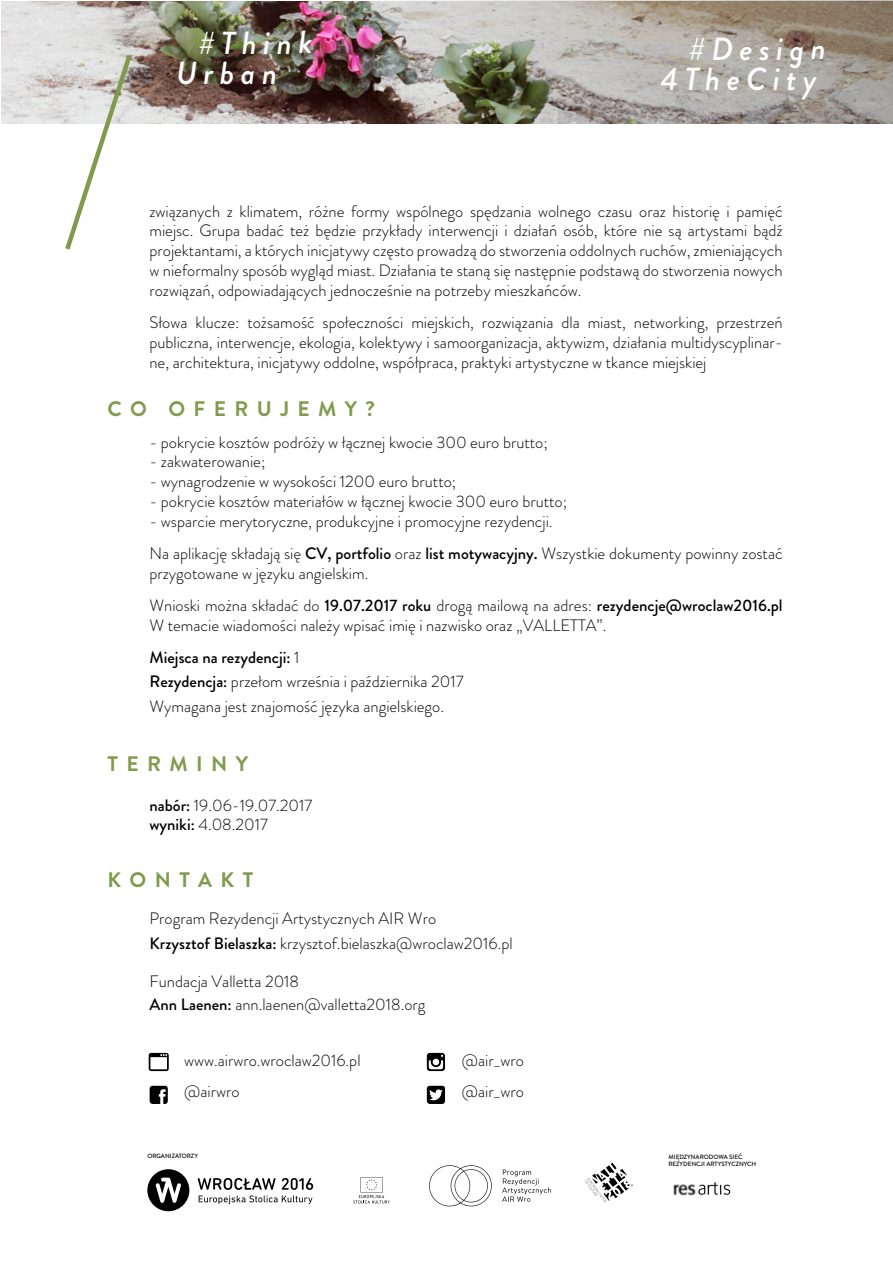
<style>
.page{position:relative;width:893px;height:1263px;background:#fff}
.page>*{position:absolute;margin:0;border:0;box-sizing:border-box;transform-origin:0 0}
.t1{font:italic 500 31.95px/30.2px "Brandon Grotesque";letter-spacing:.195em;color:#fff}
.t2{font:700 21px "Brandon Grotesque";letter-spacing:.4em;color:#819b4e}
.t3{font:300 16.5px/19.8px "Brandon Grotesque";color:#000}
.t4{font:500 6.15px/7.5px "Brandon Grotesque";color:#000}
.s1{font-weight:500}
</style>
<div class="page">
<img style="left:2px;top:1px;width:338px;height:122px">
<img style="left:340px;top:0;width:553px;height:123px">
<svg style="left:65px;top:56px;width:66px;height:194px"></svg>
<svg style="left:150px;top:1086px;width:18px;height:18px"></svg>
<svg style="left:427px;top:1053px;width:18px;height:18px"></svg>
<svg style="left:149px;top:1053px;width:20px;height:18px"></svg>
<svg style="left:427px;top:1086px;width:18px;height:18px"></svg>
<svg style="left:147px;top:1169px;width:42px;height:42px"></svg>
<svg style="left:198px;top:1178px;width:115px;height:26px"></svg>
<svg style="left:353px;top:1177px;width:37px;height:26px"></svg>
<svg style="left:429px;top:1165px;width:63px;height:41px"></svg>
<svg style="left:502px;top:1169px;width:49px;height:33px"></svg>
<img style="left:673px;top:1182px;width:57px;height:14px">
<svg style="left:585px;top:1163px;width:48px;height:40px"></svg>
<h1 class="t1" style="left:176px;top:28px;width:138px;text-indent:23px">#Think<br>Urban</h1>
<h1 class="t1" style="left:661px;top:34px;width:167px;text-indent:28px">#Design<br>4TheCity</h1>
<p class="t3" style="left:149px;top:201px;width:635px;text-align:justify">związanych z klimatem, różne formy wspólnego spędzania wolnego czasu oraz historię i pamięć miejsc. Grupa badać też będzie przykłady interwencji i działań osób, które nie są artystami bądź projektantami, a których inicjatywy często prowadzą do stworzenia oddolnych ruchów, zmieniających w nieformalny sposób wygląd miast. Działania te staną się następnie podstawą do stworzenia nowych rozwiązań, odpowiadających jednocześnie na potrzeby mieszkańców.</p>
<p class="t3" style="left:149px;top:312px;width:635px;text-align:justify">Słowa klucze: tożsamość społeczności miejskich, rozwiązania dla miast, networking, przestrzeń publiczna, interwencje, ekologia, kolektywy i samoorganizacja, aktywizm, działania multidyscyplinar&shy;ne, architektura, inicjatywy oddolne, współpraca, praktyki artystyczne w tkance miejskiej</p>
<p class="t2" style="left:107px;top:394px;width:269px">CO OFERUJEMY?</p>
<p class="t3" style="left:149px;top:432px;width:400px">- pokrycie kosztów podróży w łącznej kwocie 300 euro brutto;</p>
<p class="t3" style="left:149px;top:452px;width:117px">- zakwaterowanie;</p>
<p class="t3" style="left:149px;top:472px;width:308px">- wynagrodzenie w wysokości 1200 euro brutto;</p>
<p class="t3" style="left:149px;top:491px;width:419px">- pokrycie kosztów materiałów w łącznej kwocie 300 euro brutto;</p>
<p class="t3" style="left:149px;top:505px;width:635px;line-height:32.1px">- wsparcie merytoryczne, produkcyjne i promocyjne rezydencji.<br>Na aplikację składają się <span class="s1">CV, portfolio</span> oraz <span class="s1">list motywacyjny.</span> Wszystkie dokumenty powinny zostać</p>
<p class="t3" style="left:149px;top:557px;width:635px;line-height:32.1px">przygotowane w języku angielskim.<br>Wnioski można składać do <span class="s1">19.07.2017 roku</span> drogą mailową na adres: <span class="s1">rezydencje@wroclaw2016.pl</span></p>
<p class="t3" style="left:149px;top:609px;width:458px;line-height:32.1px">W temacie wiadomości należy wpisać imię i nazwisko oraz „VALLETTA”.<br><span class="s1">Miejsca na rezydencji:</span> 1</p>
<p class="t3" style="left:149px;top:669px;width:316px;line-height:24.6px"><span class="s1">Rezydencja:</span> przełom września i października 2017<br>Wymagana jest znajomość języka angielskiego.</p>
<p class="t2" style="left:107px;top:749px;width:142px">TERMINY</p>
<p class="t3" style="left:149px;top:795px;width:164px"><span class="s1">nabór:</span> 19.06-19.07.2017 <span class="s1">wyniki:</span> 4.08.2017</p>
<p class="t2" style="left:107px;top:865px;width:147px">KONTAKT</p>
<p class="t3" style="left:149px;top:906px;width:365px;line-height:24.6px">Program Rezydencji Artystycznych AIR Wro<br><span class="s1">Krzysztof Bielaszka:</span> krzysztof.bielaszka@wroclaw2016.pl</p>
<p class="t3" style="left:149px;top:970px;width:278px;line-height:23.1px">Fundacja Valletta 2018<br><span class="s1">Ann Laenen:</span> ann.laenen@valletta2018.org</p>
<p class="t3" style="left:184px;top:1044px;width:178px;line-height:31.5px">www.airwro.wroclaw2016.pl @airwro</p>
<p class="t3" style="left:462px;top:1044px;width:63px;line-height:31.5px">@air_wro @air_wro</p>
<p class="t4" style="left:147px;top:1152px;width:52px">ORGANIZATORZY</p>
<p class="t4" style="left:668px;top:1153px;width:89px">MIĘDZYNARODOWA SIEĆ<br>REZYDENCJI ARTYSTYCZNYCH</p>
</div>
